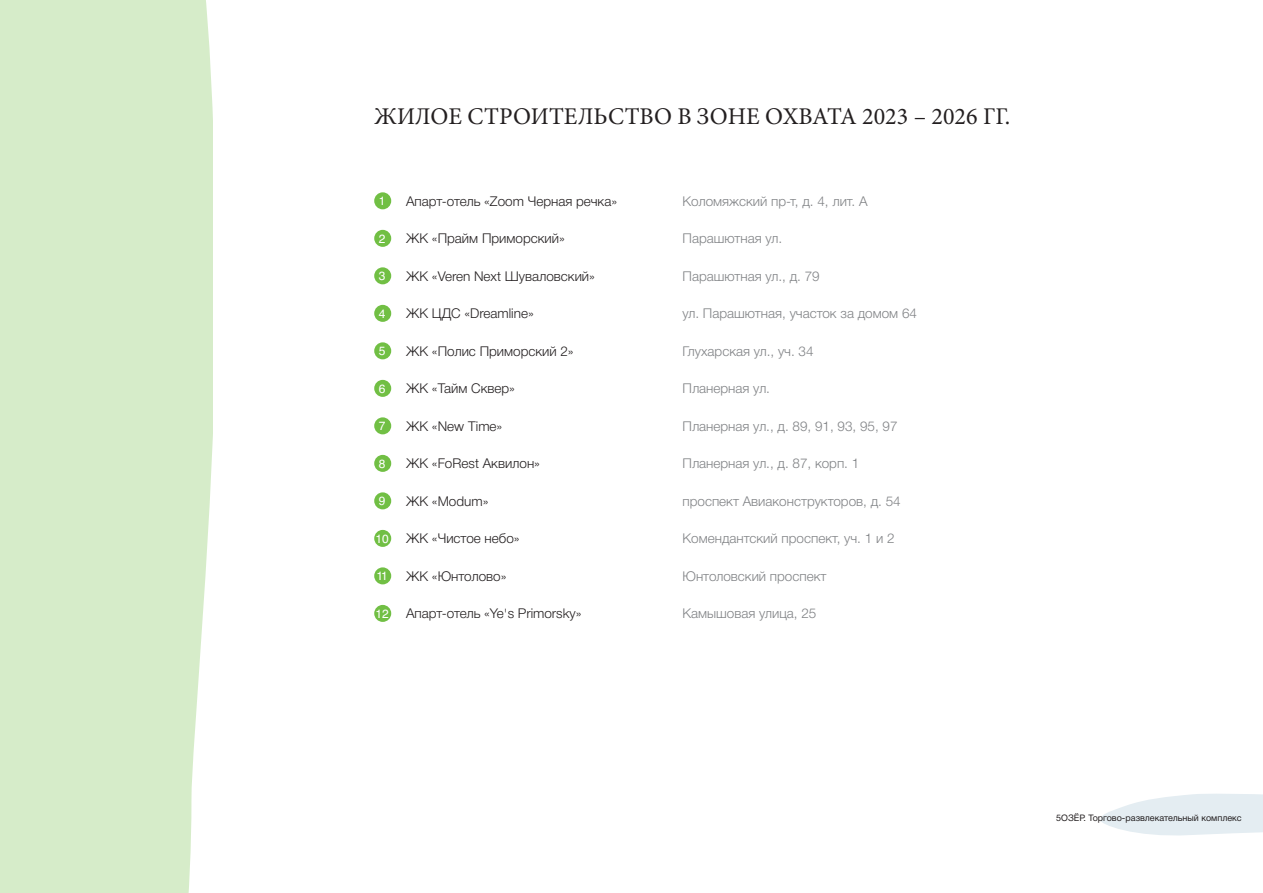
<style>
.page{position:relative;width:1263px;height:893px;background:#fff}
.page>*{position:absolute;margin:0;border:0;box-sizing:border-box;transform-origin:0 0}
.t1{font:24px "Minion Pro";color:#231f20}
.t2{font:300 13.5px "Helvetica Neue Cyr";color:#808285}
.t3{font:300 13.5px "Helvetica Neue Cyr";color:#231f20}
.t4{font:12px "Helvetica";color:#fff}
.t5{font:9px "Helvetica Neue Cyr";color:#231f20}
</style>
<div class="page">
<div style="left:374px;top:605px;width:17px;height:17px;background:#71bf44;border-radius:50%"></div>
<div style="left:374px;top:192px;width:17px;height:17px;background:#71bf44;border-radius:50%"></div>
<div style="left:374px;top:230px;width:17px;height:17px;background:#71bf44;border-radius:50%"></div>
<div style="left:374px;top:267px;width:17px;height:17px;background:#71bf44;border-radius:50%"></div>
<div style="left:374px;top:305px;width:17px;height:17px;background:#71bf44;border-radius:50%"></div>
<div style="left:374px;top:342px;width:17px;height:17px;background:#71bf44;border-radius:50%"></div>
<div style="left:374px;top:380px;width:17px;height:17px;background:#71bf44;border-radius:50%"></div>
<div style="left:374px;top:417px;width:17px;height:17px;background:#71bf44;border-radius:50%"></div>
<div style="left:374px;top:455px;width:17px;height:17px;background:#71bf44;border-radius:50%"></div>
<div style="left:374px;top:492px;width:17px;height:17px;background:#71bf44;border-radius:50%"></div>
<div style="left:374px;top:530px;width:17px;height:17px;background:#71bf44;border-radius:50%"></div>
<div style="left:374px;top:567px;width:17px;height:17px;background:#71bf44;border-radius:50%"></div>
<svg style="left:1100px;top:794px;width:163px;height:42px"></svg>
<div style="left:0;top:0;width:213px;height:893px;background:#d6ecc9"></div>
<p class="t1" style="left:374px;top:100px;width:638px">ЖИЛОЕ СТРОИТЕЛЬСТВО В ЗОНЕ ОХВАТА 2023 – 2026 ГГ.</p>
<p class="t4" style="left:379px;top:192px;width:8px">1</p>
<p class="t4" style="left:379px;top:229px;width:8px">2</p>
<p class="t4" style="left:379px;top:267px;width:8px">3</p>
<p class="t4" style="left:379px;top:304px;width:8px">4</p>
<p class="t4" style="left:379px;top:342px;width:8px">5</p>
<p class="t4" style="left:379px;top:379px;width:8px">6</p>
<p class="t4" style="left:379px;top:417px;width:8px">7</p>
<p class="t4" style="left:379px;top:454px;width:8px">8</p>
<p class="t4" style="left:379px;top:492px;width:8px">9</p>
<p class="t4" style="left:375px;top:529px;width:15px">10</p>
<p class="t4" style="left:376px;top:567px;width:13px">11</p>
<p class="t4" style="left:375px;top:604px;width:15px">12</p>
<p class="t3" style="left:406px;top:193px;width:213px">Апарт-отель «Zoom Черная речка»</p>
<p class="t3" style="left:406px;top:231px;width:160px">ЖК «Прайм Приморский»</p>
<p class="t3" style="left:406px;top:268px;width:190px">ЖК «Veren Next Шуваловский»</p>
<p class="t3" style="left:406px;top:306px;width:129px">ЖК ЦДС «Dreamline»</p>
<p class="t3" style="left:406px;top:343px;width:169px">ЖК «Полис Приморский 2»</p>
<p class="t3" style="left:406px;top:381px;width:110px">ЖК «Тайм Сквер»</p>
<p class="t3" style="left:406px;top:418px;width:98px">ЖК «New Time»</p>
<p class="t3" style="left:406px;top:456px;width:135px">ЖК «FoRest Аквилон»</p>
<p class="t3" style="left:406px;top:493px;width:84px">ЖК «Modum»</p>
<p class="t3" style="left:406px;top:531px;width:115px">ЖК «Чистое небо»</p>
<p class="t3" style="left:406px;top:568px;width:102px">ЖК «Юнтолово»</p>
<p class="t3" style="left:406px;top:606px;width:177px">Апарт-отель «Ye's Primorsky»</p>
<p class="t2" style="left:682px;top:193px;width:187px">Коломяжский пр-т, д. 4, лит. А</p>
<p class="t2" style="left:682px;top:231px;width:101px">Парашютная ул.</p>
<p class="t2" style="left:682px;top:268px;width:139px">Парашютная ул., д. 79</p>
<p class="t2" style="left:682px;top:306px;width:236px">ул. Парашютная, участок за домом 64</p>
<p class="t2" style="left:682px;top:343px;width:133px">Глухарская ул., уч. 34</p>
<p class="t2" style="left:682px;top:381px;width:89px">Планерная ул.</p>
<p class="t2" style="left:682px;top:418px;width:217px">Планерная ул., д. 89, 91, 93, 95, 97</p>
<p class="t2" style="left:682px;top:456px;width:178px">Планерная ул., д. 87, корп. 1</p>
<p class="t2" style="left:682px;top:493px;width:220px">проспект Авиаконструкторов, д. 54</p>
<p class="t2" style="left:682px;top:531px;width:214px">Комендантский проспект, уч. 1 и 2</p>
<p class="t2" style="left:682px;top:568px;width:145px">Юнтоловский проспект</p>
<p class="t2" style="left:682px;top:606px;width:135px">Камышовая улица, 25</p>
<p class="t5" style="left:1056px;top:813px;width:187px">5ОЗЁР. Торгово-развлекательный комплекс</p>
</div>
